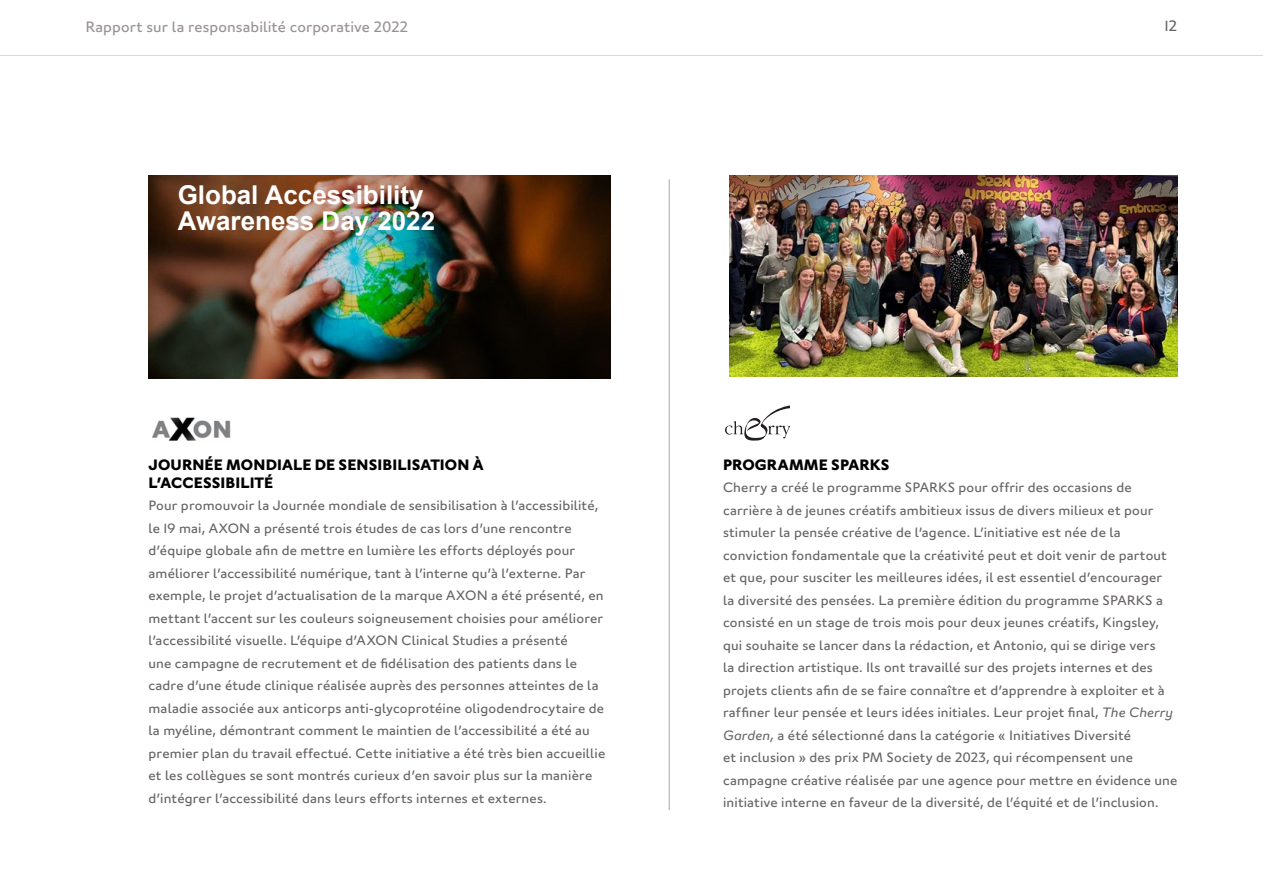
<style>
.page{position:relative;width:1263px;height:893px;background:#fff}
.page>*{position:absolute;margin:0;border:0;box-sizing:border-box;transform-origin:0 0}
.t1{font:700 25.95px/25.8px "Arial";color:#fff}
.t2{font:700 15px/18px "London";letter-spacing:.01em;color:#000}
.t3{font:15px "London";letter-spacing:.005em;color:#989392}
.t4{font:15px "London";color:#676463}
.t5{font:13.5px/22.5px "London";letter-spacing:.01em;color:#676463}
.s1{font-style:italic}
</style>
<div class="page">
<img style="left:729px;top:176px;width:449px;height:201px">
<svg style="left:725px;top:405px;width:64px;height:36px"></svg>
<img style="left:152px;top:417px;width:79px;height:24px">
<hr style="left:669px;top:179px;width:1px;height:631px;background:#000">
<img style="left:148px;top:176px;width:462px;height:202px">
<hr style="left:0;top:55px;width:1263px;height:1px;background:#989392">
<p class="t3" style="left:86px;top:16px;width:324px">Rapport sur la responsabilité corporative 2022</p>
<p class="t4" style="left:1164px;top:15px;width:14px">12</p>
<h1 class="t1" style="left:178px;top:183px;width:259px">Global Accessibility<br>Awareness Day 2022</h1>
<p class="t2" style="left:148px;top:455px;width:337px">JOURNÉE MONDIALE DE SENSIBILISATION À<br>L’ACCESSIBILITÉ</p>
<p class="t5" style="left:148px;top:494px;width:458px">Pour promouvoir la Journée mondiale de sensibilisation à l’accessibilité, le 19 mai, AXON a présenté trois études de cas lors d’une rencontre d’équipe globale afin de mettre en lumière les efforts déployés pour améliorer l’accessibilité numérique, tant à l’interne qu’à l’externe. Par exemple, le projet d’actualisation de la marque AXON a été présenté, en mettant l’accent sur les couleurs soigneusement choisies pour améliorer l’accessibilité visuelle. L’équipe d’AXON Clinical Studies a présenté<br>une campagne de recrutement et de fidélisation des patients dans le cadre d’une étude clinique réalisée auprès des personnes atteintes de la maladie associée aux anticorps anti-glycoprotéine oligodendrocytaire de la myéline, démontrant comment le maintien de l’accessibilité a été au premier plan du travail effectué. Cette initiative a été très bien accueillie et les collègues se sont montrés curieux d’en savoir plus sur la manière d’intégrer l’accessibilité dans leurs efforts internes et externes.</p>
<p class="t2" style="left:723px;top:455px;width:168px">PROGRAMME SPARKS</p>
<p class="t5" style="left:723px;top:476px;width:456px">Cherry a créé le programme SPARKS pour offrir des occasions de carrière à de jeunes créatifs ambitieux issus de divers milieux et pour stimuler la pensée créative de l’agence. L’initiative est née de la conviction fondamentale que la créativité peut et doit venir de partout et que, pour susciter les meilleures idées, il est essentiel d’encourager<br>la diversité des pensées. La première édition du programme SPARKS a consisté en un stage de trois mois pour deux jeunes créatifs, Kingsley, qui souhaite se lancer dans la rédaction, et Antonio, qui se dirige vers<br>la direction artistique. Ils ont travaillé sur des projets internes et des projets clients afin de se faire connaître et d’apprendre à exploiter et à raffiner leur pensée et leurs idées initiales. Leur projet final, <span class="s1">The Cherry Garden,</span> a été sélectionné dans la catégorie « Initiatives Diversité<br>et inclusion » des prix PM Society de 2023, qui récompensent une campagne créative réalisée par une agence pour mettre en évidence une initiative interne en faveur de la diversité, de l’équité et de l’inclusion.</p>
</div>
